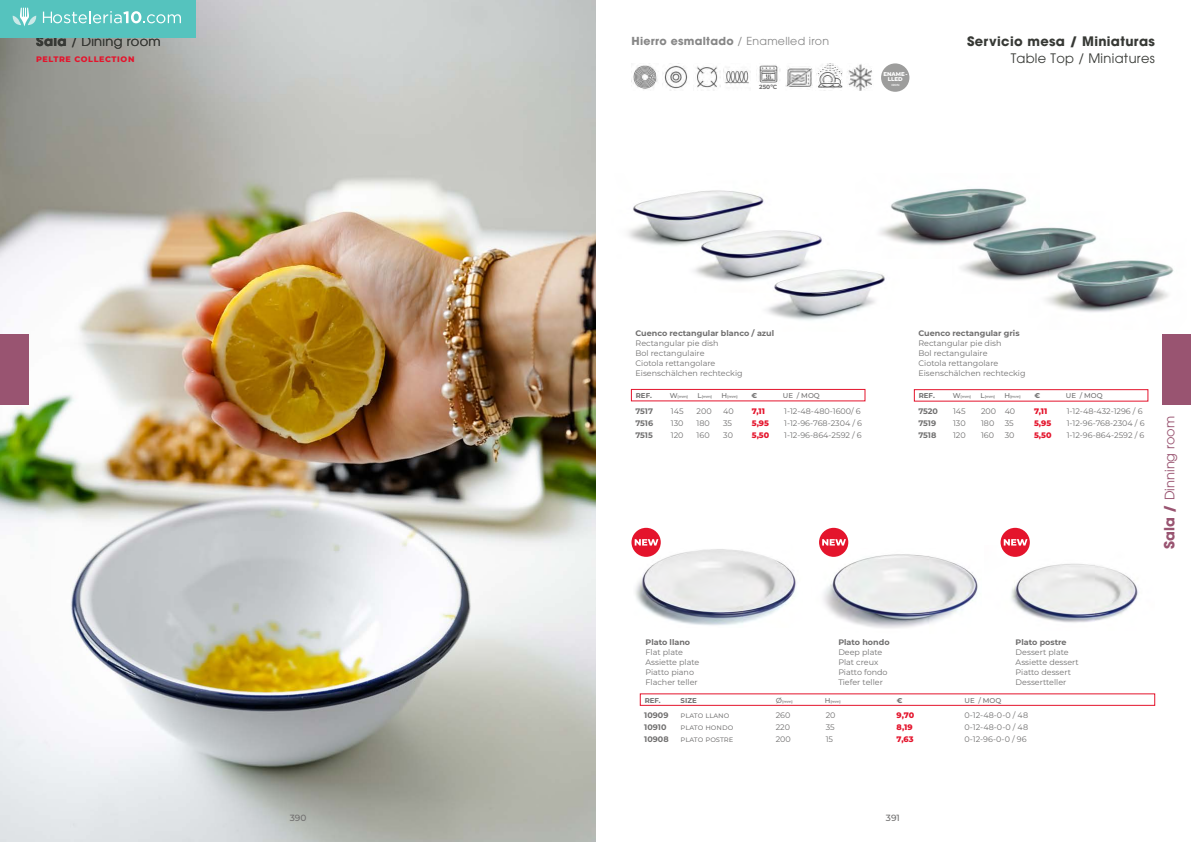
<style>
.page{position:relative;width:1191px;height:842px;background:#fff}
.page>*{position:absolute;margin:0;border:0;box-sizing:border-box;transform-origin:0 0}
.t1{font:13px "Avant Garde";letter-spacing:.025em;color:#373935}
.t2{font:700 13px "Avant Garde";letter-spacing:.025em;color:#373935}
.t3{font:13px "Avant Garde";color:#995471}
.t4{font:700 11px "Avant Garde";letter-spacing:.025em;color:#878787}
.t5{font:500 9px "Montserrat";color:#706f6f}
.t6{font:9px "Montserrat";color:#706f6f}
.t7{font:8px/12px "Montserrat";color:#706f6f}
.t8{font:700 8px/12px "Montserrat";color:#706f6f}
.t9{font:800 8px/12px "Montserrat";letter-spacing:.035em;color:#e4142c}
.t10{font:800 8px "Montserrat";letter-spacing:.085em;color:#e4142c}
.t11{font:700 7px "Montserrat";color:#706f6f}
.t12{font:500 7px "Montserrat";color:#706f6f}
.t13{font:700 6px "Montserrat";color:#706f6f}
.t14{font:800 5.5px/5.1px "Montserrat";color:#fff;text-align:center}
.t15{font:500 4px "Montserrat";letter-spacing:-.05em;color:#706f6f}
.t16{font:600 3px "Montserrat";color:#fff}
.s1{font-weight:700}
.s2{font-weight:400}
.s3{font-size:7px}
.s4{font-weight:700;font-size:14px}
</style>
<div class="page">
<img style="left:0;top:0;width:595px;height:842px">
<img style="left:628px;top:190px;width:136px;height:56px">
<img style="left:820px;top:549px;width:158px;height:79px">
<img style="left:635px;top:546px;width:161px;height:80px">
<img style="left:1010px;top:546px;width:128px;height:77px">
<img style="left:685px;top:213px;width:137px;height:69px">
<img style="left:746px;top:255px;width:139px;height:66px">
<img style="left:759px;top:65px;width:21px;height:18px">
<img style="left:816px;top:63px;width:26px;height:26px">
<img style="left:785px;top:66px;width:27px;height:22px">
<img style="left:847px;top:64px;width:25px;height:26px">
<img style="left:631px;top:63px;width:27px;height:27px">
<img style="left:662px;top:63px;width:26px;height:27px">
<img style="left:697px;top:66px;width:21px;height:24px">
<img style="left:723px;top:69px;width:28px;height:15px">
<div style="left:631px;top:389px;width:234px;height:12px;border:1px solid #e4142c"></div>
<div style="left:914px;top:389px;width:234px;height:12px;border:1px solid #e4142c"></div>
<img style="left:855px;top:188px;width:172px;height:71px">
<img style="left:952px;top:211px;width:145px;height:70px">
<img style="left:1028px;top:239px;width:146px;height:73px">
<div style="left:640px;top:694px;width:515px;height:12px;border:1px solid #e4142c"></div>
<div style="left:1162px;top:334px;width:29px;height:71px;background:#995471"></div>
<div style="left:631px;top:528px;width:30px;height:29px;background:#e4142c;border-radius:50%"></div>
<svg style="left:634px;top:539px;width:24px;height:6px"></svg>
<div style="left:819px;top:528px;width:29px;height:29px;background:#e4142c;border-radius:50%"></div>
<svg style="left:822px;top:539px;width:24px;height:6px"></svg>
<div style="left:1000px;top:528px;width:29px;height:29px;background:#e4142c;border-radius:50%"></div>
<svg style="left:1003px;top:539px;width:24px;height:6px"></svg>
<div style="left:0;top:334px;width:28px;height:71px;background:#995471"></div>
<div style="left:881px;top:63px;width:28px;height:29px;background:#9d9d9c;border-radius:50%"></div>
<div style="left:0;top:0;width:196px;height:38px;background:#55c3be"></div>
<svg style="left:43px;top:11px;width:138px;height:12px"></svg>
<svg style="left:12px;top:8px;width:25px;height:19px"></svg>
<h1 class="t1" style="left:36px;top:34px;width:126px"><span class="s1">Sala</span> / Dining room</h1>
<p class="t10" style="left:36px;top:53px;width:100px">PELTRE COLLECTION</p>
<h2 class="t4" style="left:631px;top:33px;width:199px">Hierro esmaltado <span class="s2">/ Enamelled iron</span></h2>
<p class="t13" style="left:759px;top:83px;width:20px">250ºC</p>
<p class="t14" style="left:883px;top:71px;width:26px">ENAME-<br>LLED</p>
<p class="t16" style="left:891px;top:82px;width:10px">IRON</p>
<h1 class="t2" style="left:967px;top:33px;width:189px">Servicio mesa / Miniaturas</h1>
<h1 class="t1" style="left:1010px;top:51px;width:146px">Table Top / Miniatures</h1>
<p class="t8" style="left:635px;top:327px;width:140px">Cuenco rectangular blanco / azul</p>
<p class="t7" style="left:635px;top:338px;width:109px;line-height:10px">Rectangular pie dish<br>Bol rectangulaire<br>Ciotola rettangolare<br>Eisenschälchen rechteckig</p>
<p class="t8" style="left:635px;top:405px;width:19px;text-align:justify">7517<br>7516<br>7515</p>
<p class="t7" style="left:671px;top:405px;width:14px;text-align:justify">145<br>130<br>120</p>
<p class="t7" style="left:696px;top:405px;width:17px">200<br>180<br>160</p>
<p class="t7" style="left:723px;top:405px;width:12px">40<br>35<br>30</p>
<p class="t7" style="left:784px;top:405px;width:79px">1-12-48-480-1600/ 6<br>1-12-96-768-2304 / 6<br>1-12-96-864-2592 / 6</p>
<p class="t11" style="left:636px;top:390px;width:18px">REF.</p>
<p class="t15" style="left:669px;top:393px;width:20px"><span class="s3">W</span>(mm)</p>
<p class="t15" style="left:697px;top:393px;width:16px"><span class="s3">L</span>(mm)</p>
<p class="t15" style="left:721px;top:393px;width:18px"><span class="s3">H</span>(mm)</p>
<p class="t11" style="left:751px;top:390px;width:7px">€</p>
<p class="t12" style="left:783px;top:390px;width:38px">UE / MOQ</p>
<p class="t9" style="left:752px;top:405px;width:19px">7,11<br>5,95<br>5,50</p>
<p class="t8" style="left:918px;top:327px;width:103px">Cuenco rectangular gris</p>
<p class="t7" style="left:918px;top:338px;width:109px;line-height:10px">Rectangular pie dish<br>Bol rectangulaire<br>Ciotola rettangolare<br>Eisenschälchen rechteckig</p>
<p class="t8" style="left:918px;top:404px;width:21px">7520<br>7519<br>7518</p>
<p class="t7" style="left:953px;top:405px;width:14px;text-align:justify">145<br>130<br>120</p>
<p class="t7" style="left:981px;top:405px;width:17px">200<br>180<br>160</p>
<p class="t7" style="left:1004px;top:405px;width:12px">40<br>35<br>30</p>
<p class="t7" style="left:1066px;top:405px;width:79px">1-12-48-432-1296 / 6<br>1-12-96-768-2304 / 6<br>1-12-96-864-2592 / 6</p>
<p class="t11" style="left:918px;top:390px;width:18px">REF.</p>
<p class="t15" style="left:952px;top:394px;width:20px"><span class="s3">W</span>(mm)</p>
<p class="t15" style="left:980px;top:394px;width:16px"><span class="s3">L</span>(mm)</p>
<p class="t15" style="left:1004px;top:394px;width:18px"><span class="s3">H</span>(mm)</p>
<p class="t11" style="left:1034px;top:390px;width:7px">€</p>
<p class="t12" style="left:1066px;top:390px;width:38px">UE / MOQ</p>
<p class="t9" style="left:1034px;top:405px;width:19px">7,11<br>5,95<br>5,50</p>
<h1 class="t3" style="left:1162px;top:549px;width:134px;rotate:-90deg"><span class="s4">Sala /</span> Dinning room</h1>
<p class="t8" style="left:645px;top:636px;width:46px">Plato llano</p>
<p class="t7" style="left:645px;top:647px;width:55px;line-height:10px">Flat plate<br>Assiette plate<br>Piatto piano<br>Flacher teller</p>
<p class="t8" style="left:838px;top:636px;width:53px">Plato hondo</p>
<p class="t7" style="left:838px;top:647px;width:51px;line-height:10px">Deep plate<br>Plat creux<br>Piatto fondo<br>Tiefer teller</p>
<p class="t11" style="left:644px;top:695px;width:18px">REF.</p>
<p class="t11" style="left:680px;top:695px;width:18px">SIZE</p>
<p class="t6" style="left:776px;top:693px;width:8px">Ø</p>
<p class="t15" style="left:782px;top:698px;width:12px">(mm)</p>
<p class="t15" style="left:824px;top:698px;width:18px"><span class="s3">H</span>(mm)</p>
<p class="t11" style="left:896px;top:695px;width:7px">€</p>
<p class="t12" style="left:964px;top:695px;width:38px">UE / MOQ</p>
<p class="t8" style="left:1015px;top:636px;width:52px">Plato postre</p>
<p class="t7" style="left:1015px;top:647px;width:65px;line-height:10px">Dessert plate<br>Assiette dessert<br>Piatto dessert<br>Dessertteller</p>
<p class="t7" style="left:680px;top:709px;width:54px">PLATO LLANO<br>PLATO HONDO<br>PLATO POSTRE</p>
<p class="t7" style="left:964px;top:709px;width:65px;text-align:justify">0-12-48-0-0 / 48<br>0-12-48-0-0 / 48<br>0-12-96-0-0 / 96</p>
<p class="t9" style="left:896px;top:709px;width:19px">9,70<br>8,19<br>7,63</p>
<p class="t8" style="left:644px;top:709px;width:26px">10909<br>10910<br>10908</p>
<p class="t7" style="left:825px;top:709px;width:11px;text-align:justify">20<br>35<br>15</p>
<p class="t7" style="left:775px;top:709px;width:17px;text-align:justify">260<br>220<br>200</p>
<p class="t5" style="left:290px;top:811px;width:18px">390</p>
<p class="t5" style="left:886px;top:811px;width:16px">391</p>
</div>
